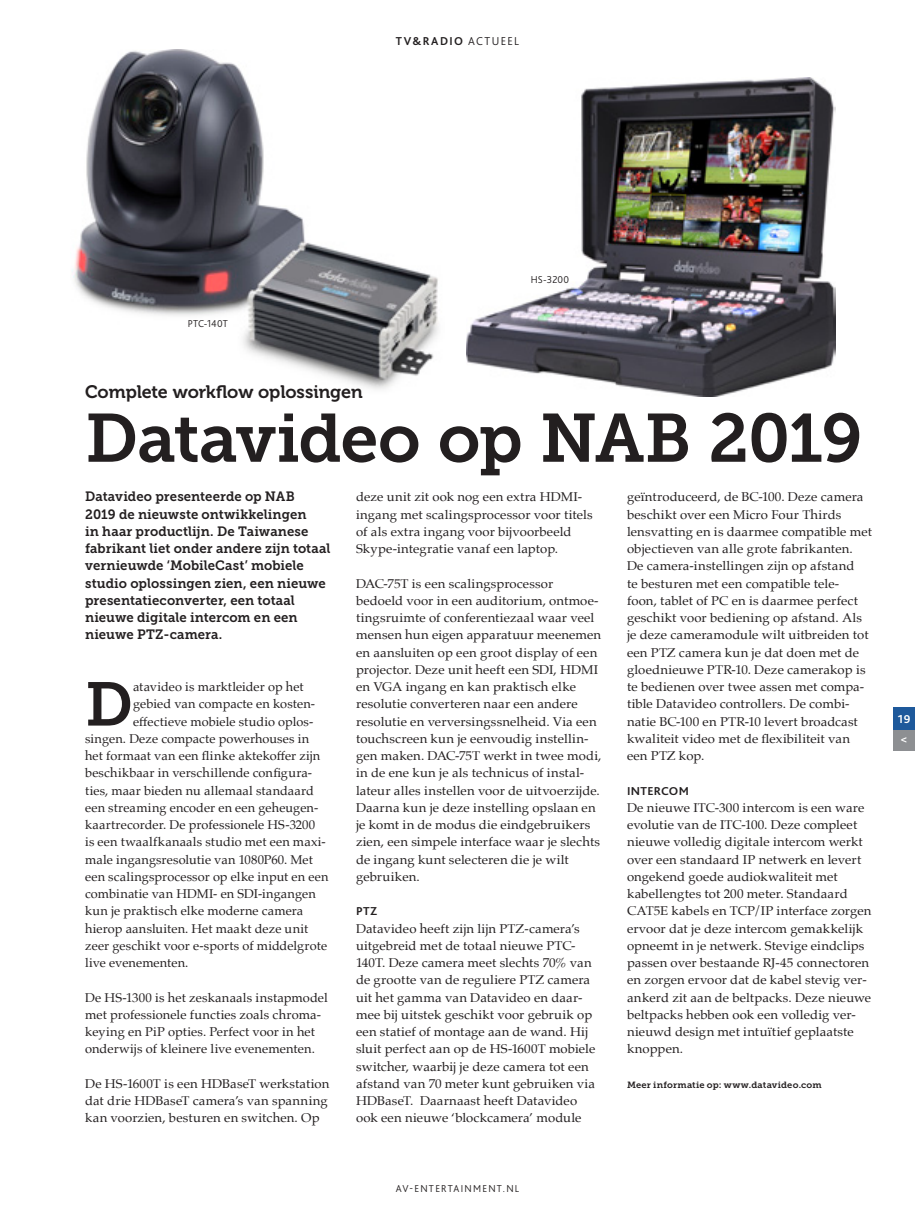
<style>
.page{position:relative;width:915px;height:1212px;background:#fff}
.page>*{position:absolute;margin:0;border:0;box-sizing:border-box;transform-origin:0 0}
.Hoodkop1{font:67.95px "Museo Slab 700";letter-spacing:-.02em;color:#231f20}
.platte_tekst_ini{font:61.35px "Museo Slab 700";color:#231f20}
.B16_kop{font:18px "Museo 700";letter-spacing:-.005em;color:#231f20}
.intro_tekst{font:13.5px/17.2px "Museo Slab 700";letter-spacing:.005em;color:#231f20}
.platte_tekst{font:12.75px/17.2px "Palatino";letter-spacing:.005em;color:#231f20}
.platte_tekst_ini-2{font:12.75px "Palatino";letter-spacing:.01em;color:#231f20}
.kop_alinea{font:700 12px "Bliss 2";letter-spacing:.025em;color:#231f20}
.kop_alinea-2{font:700 12px "Bliss 2";color:#fff}
.kop_alinea-3{font:300 10.5px "Bliss 2";letter-spacing:.125em;color:#231f20}
.kop_alinea-4{font:300 10.5px "Bliss 2";letter-spacing:.105em;color:#231f20}
.extra_info{font:9px "Museo Slab 700";letter-spacing:.02em;color:#231f20}
.s1{font-weight:300}
</style>
<div class="page">
<div style="left:893px;top:728px;width:21px;height:22px;background:#8d8f92"></div>
<div style="left:893px;top:707px;width:21px;height:22px;background:#1e599b"></div>
<img style="left:72px;top:50px;width:367px;height:339px">
<img style="left:466px;top:78px;width:369px;height:319px">
<p class="kop_alinea" style="left:395px;top:33px;width:125px">TV&amp;RADIO <span class="s1">ACTUEEL</span></p>
<p class="kop_alinea-4" style="left:188px;top:317px;width:42px">PTC-140T</p>
<p class="B16_kop" style="left:85px;top:381px;width:279px">Complete workflow oplossingen</p>
<p class="kop_alinea-4" style="left:530px;top:273px;width:40px">HS-3200</p>
<p class="Hoodkop1" style="left:85px;top:400px;width:778px">Datavideo op NAB 2019</p>
<p class="intro_tekst" style="left:85px;top:488px;width:247px">Datavideo presenteerde op NAB<br>2019 de nieuwste ontwikkelingen<br>in haar productlijn. De Taiwanese fabrikant liet onder andere zijn totaal vernieuwde ‘MobileCast’ mobiele studio oplossingen zien, een nieuwe presentatieconverter, een totaal nieuwe digitale intercom en een nieuwe PTZ-camera.</p>
<p class="platte_tekst_ini-2" style="left:133px;top:676px;width:172px">atavideo is marktleider op het</p>
<p class="platte_tekst_ini-2" style="left:133px;top:693px;width:183px">gebied van compacte en kosten-</p>
<p class="platte_tekst_ini-2" style="left:133px;top:711px;width:182px">effectieve mobiele studio oplos-</p>
<p class="platte_tekst_ini-2" style="left:85px;top:728px;width:226px">singen. Deze compacte powerhouses in</p>
<p class="platte_tekst_ini-2" style="left:85px;top:745px;width:237px">het formaat van een flinke aktekoffer zijn</p>
<p class="platte_tekst_ini-2" style="left:85px;top:762px;width:228px">beschikbaar in verschillende configura-</p>
<p class="platte_tekst_ini-2" style="left:85px;top:780px;width:230px">ties, maar bieden nu allemaal standaard</p>
<p class="platte_tekst_ini-2" style="left:85px;top:797px;width:235px">een streaming encoder en een geheugen-</p>
<p class="platte_tekst_ini-2" style="left:85px;top:814px;width:232px">kaartrecorder. De professionele HS-3200</p>
<p class="platte_tekst_ini-2" style="left:85px;top:831px;width:242px">is een twaalfkanaals studio met een maxi-</p>
<p class="platte_tekst_ini-2" style="left:85px;top:849px;width:229px">male ingangsresolutie van 1080P60. Met</p>
<p class="platte_tekst_ini-2" style="left:85px;top:866px;width:245px">een scalingsprocessor op elke input en een</p>
<p class="platte_tekst_ini-2" style="left:85px;top:883px;width:232px">combinatie van HDMI- en SDI-ingangen</p>
<p class="platte_tekst_ini-2" style="left:85px;top:900px;width:219px">kun je praktisch elke moderne camera</p>
<p class="platte_tekst_ini-2" style="left:85px;top:918px;width:224px">hierop aansluiten. Het maakt deze unit</p>
<p class="platte_tekst_ini-2" style="left:85px;top:935px;width:243px">zeer geschikt voor e-sports of middelgrote</p>
<p class="platte_tekst_ini-2" style="left:85px;top:952px;width:105px">live evenementen.</p>
<p class="platte_tekst" style="left:85px;top:988px;width:244px">De HS-1300 is het zeskanaals instapmodel met professionele functies zoals chroma&shy;keying en PiP opties. Perfect voor in het onderwijs of kleinere live evenementen.</p>
<p class="platte_tekst" style="left:85px;top:1075px;width:246px;text-align:justify">De HS-1600T is een HDBaseT werkstation dat drie HDBaseT camera’s van spanning kan voorzien, besturen en switchen. Op</p>
<p class="platte_tekst_ini" style="left:85px;top:669px;width:49px">D</p>
<p class="platte_tekst" style="left:356px;top:488px;width:238px">deze unit zit ook nog een extra HDMI&shy;ingang met scalingsprocessor voor titels of als extra ingang voor bijvoorbeeld Skype-integratie vanaf een laptop.</p>
<p class="platte_tekst" style="left:356px;top:574px;width:247px">DAC-75T is een scalingsprocessor bedoeld voor in een auditorium, ontmoe&shy;tingsruimte of conferentiezaal waar veel mensen hun eigen apparatuur meenemen en aansluiten op een groot display of een projector. Deze unit heeft een SDI, HDMI en VGA ingang en kan praktisch elke resolutie converteren naar een andere resolutie en verversingssnelheid. Via een touchscreen kun je eenvoudig instellin&shy;gen maken. DAC-75T werkt in twee modi, in de ene kun je als technicus of instal&shy;lateur alles instellen voor de uitvoerzijde.<br>Daarna kun je deze instelling opslaan en je komt in de modus die eindgebruikers zien, een simpele interface waar je slechts de ingang kunt selecteren die je wilt gebruiken.</p>
<p class="kop_alinea" style="left:356px;top:904px;width:23px">PTZ</p>
<p class="platte_tekst" style="left:356px;top:919px;width:241px">Datavideo heeft zijn lijn PTZ-camera’s uitgebreid met de totaal nieuwe PTC-140T. Deze camera meet slechts 70% van de grootte van de reguliere PTZ camera uit het gamma van Datavideo en daar&shy;mee bij uitstek geschikt voor gebruik op een statief of montage aan de wand. Hij sluit perfect aan op de HS-1600T mobiele switcher, waarbij je deze camera tot een afstand van 70 meter kunt gebruiken via HDBaseT. Daarnaast heeft Datavideo ook een nieuwe ‘blockcamera’ module</p>
<p class="kop_alinea-3" style="left:395px;top:1182px;width:125px">AV-ENTERTAINMENT.NL</p>
<p class="platte_tekst" style="left:626px;top:488px;width:246px">geïntroduceerd, de BC-100. Deze camera beschikt over een Micro Four Thirds lensvatting en is daarmee compatible met objectieven van alle grote fabrikanten.<br>De camera-instellingen zijn op afstand<br>te besturen met een compatible tele&shy;foon, tablet of PC en is daarmee perfect geschikt voor bediening op afstand. Als je deze cameramodule wilt uitbreiden tot een PTZ camera kun je dat doen met de gloednieuwe PTR-10. Deze camerakop is te bedienen over twee assen met compa&shy;tible Datavideo controllers. De combi&shy;natie BC-100 en PTR-10 levert broadcast kwaliteit video met de flexibiliteit van een PTZ kop.</p>
<p class="kop_alinea" style="left:626px;top:783px;width:63px">INTERCOM</p>
<p class="platte_tekst" style="left:626px;top:799px;width:246px">De nieuwe ITC-300 intercom is een ware evolutie van de ITC-100. Deze compleet nieuwe volledig digitale intercom werkt over een standaard IP netwerk en levert ongekend goede audiokwaliteit met kabellengtes tot 200 meter. Standaard CAT5E kabels en TCP/IP interface zorgen ervoor dat je deze intercom gemakkelijk opneemt in je netwerk. Stevige eindclips passen over bestaande RJ-45 connectoren en zorgen ervoor dat de kabel stevig ver&shy;ankerd zit aan de beltpacks. Deze nieuwe beltpacks hebben ook een volledig ver&shy;nieuwd design met intuïtief geplaatste knoppen.</p>
<p class="extra_info" style="left:626px;top:1080px;width:196px">Meer informatie op: www.datavideo.com</p>
<p class="kop_alinea-2" style="left:897px;top:711px;width:14px">19</p>
<p class="kop_alinea-2" style="left:900px;top:732px;width:8px">&lt;</p>
</div>
